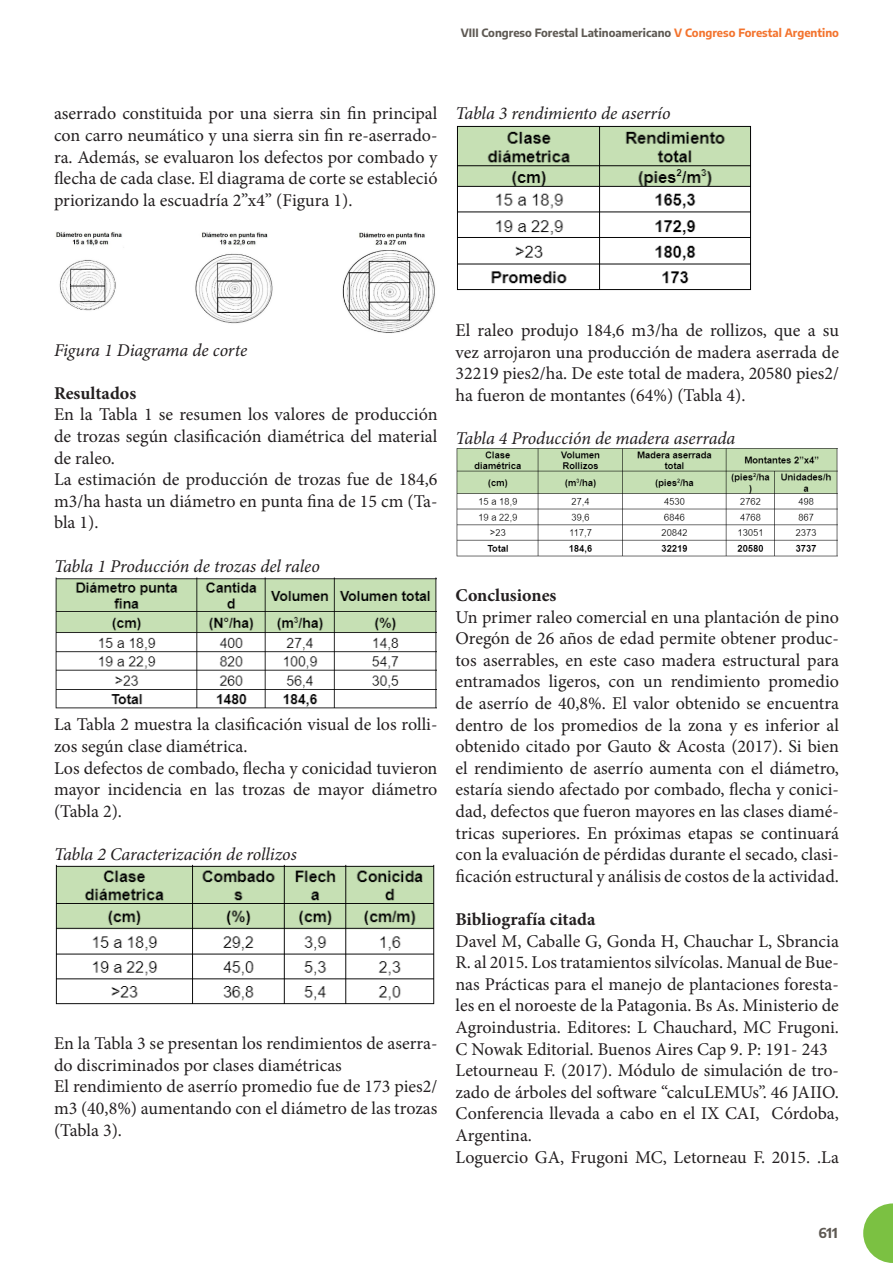
<style>
.page{position:relative;width:893px;height:1263px;background:#fff}
.page>*{position:absolute;margin:0;border:0;box-sizing:border-box;transform-origin:0 0}
.t1{font:18px/21.6px "Minion Pro";color:#231f20;text-align:justify}
.t2{font:italic 18px "Minion Pro";letter-spacing:-.005em;color:#231f20}
.t3{font:700 18px "Minion Pro";color:#231f20}
.t4{font:700 13.5px "Encode Sans";color:#5e5953}
.t5{font:700 11.25px "Encode Sans";color:#5e5953}
.s1{color:#f3732d}
</style>
<div class="page">
<svg style="left:863px;top:1203px;width:30px;height:60px"></svg>
<img style="left:56px;top:232px;width:379px;height:101px">
<img style="left:55px;top:577px;width:382px;height:132px">
<img style="left:55px;top:864px;width:380px;height:141px">
<img style="left:457px;top:125px;width:295px;height:166px">
<img style="left:456px;top:448px;width:382px;height:109px">
<p class="t5" style="left:461px;top:24px;width:380px">VIII Congreso Forestal Latinoamericano <span class="s1">V Congreso Forestal Argentino</span></p>
<p class="t1" style="left:54px;top:103px;width:385px">aserrado constituida por una sierra sin fin principal con carro neumático y una sierra sin fin re-aserrado&shy;ra. Además, se evaluaron los defectos por combado y flecha de cada clase. El diagrama de corte se estableció priorizando la escuadría 2”x4” (Figura 1).</p>
<p class="t2" style="left:455px;top:101px;width:217px">Tabla 3 rendimiento de aserrío</p>
<p class="t2" style="left:54px;top:338px;width:195px">Figura 1 Diagrama de corte</p>
<p class="t3" style="left:54px;top:380px;width:84px">Resultados</p>
<p class="t1" style="left:54px;top:404px;width:385px">En la Tabla 1 se resumen los valores de producción de trozas según clasificación diamétrica del material de raleo.</p>
<p class="t1" style="left:54px;top:469px;width:385px">La estimación de producción de trozas fue de 184,6 m3/ha hasta un diámetro en punta fina de 15 cm (Ta&shy;bla 1).</p>
<p class="t2" style="left:54px;top:554px;width:267px">Tabla 1 Producción de trozas del raleo</p>
<p class="t1" style="left:54px;top:714px;width:385px">La Tabla 2 muestra la clasificación visual de los rolli&shy;zos según clase diamétrica.</p>
<p class="t1" style="left:54px;top:757px;width:385px">Los defectos de combado, flecha y conicidad tuvieron mayor incidencia en las trozas de mayor diámetro (Tabla 2).</p>
<p class="t2" style="left:54px;top:842px;width:244px">Tabla 2 Caracterización de rollizos</p>
<p class="t1" style="left:54px;top:1033px;width:385px">En la Tabla 3 se presentan los rendimientos de aserra&shy;do discriminados por clases diamétricas</p>
<p class="t1" style="left:54px;top:1076px;width:385px">El rendimiento de aserrío promedio fue de 173 pies2/ m3 (40,8%) aumentando con el diámetro de las trozas (Tabla 3).</p>
<p class="t1" style="left:455px;top:320px;width:385px">El raleo produjo 184,6 m3/ha de rollizos, que a su vez arrojaron una producción de madera aserrada de 32219 pies2/ha. De este total de madera, 20580 pies2/ ha fueron de montantes (64%) (Tabla 4).</p>
<p class="t2" style="left:455px;top:426px;width:281px">Tabla 4 Producción de madera aserrada</p>
<p class="t3" style="left:455px;top:582px;width:102px">Conclusiones</p>
<p class="t1" style="left:455px;top:606px;width:385px">Un primer raleo comercial en una plantación de pino Oregón de 26 años de edad permite obtener produc&shy;tos aserrables, en este caso madera estructural para entramados ligeros, con un rendimiento promedio de aserrío de 40,8%. El valor obtenido se encuentra dentro de los promedios de la zona y es inferior al obtenido citado por Gauto &amp; Acosta (2017). Si bien el rendimiento de aserrío aumenta con el diámetro, estaría siendo afectado por combado, flecha y conici&shy;dad, defectos que fueron mayores en las clases diamé&shy;tricas superiores. En próximas etapas se continuará con la evaluación de pérdidas durante el secado, clasi&shy;ficación estructural y análisis de costos de la actividad.</p>
<p class="t3" style="left:455px;top:906px;width:141px">Bibliografía citada</p>
<p class="t1" style="left:455px;top:930px;width:385px">Davel M, Caballe G, Gonda H, Chauchar L, Sbrancia R. al 2015. Los tratamientos silvícolas. Manual de Bue&shy;nas Prácticas para el manejo de plantaciones foresta&shy;les en el noroeste de la Patagonia. Bs As. Ministerio de Agroindustria. Editores: L Chauchard, MC Frugoni.<br>C Nowak Editorial. Buenos Aires Cap 9. P: 191- 243</p>
<p class="t1" style="left:455px;top:1060px;width:385px">Letourneau F. (2017). Módulo de simulación de tro&shy;zado de árboles del software “calcuLEMUs”. 46 JAIIO.<br>Conferencia llevada a cabo en el IX CAI, Córdoba, Argentina.</p>
<p class="t1" style="left:455px;top:1146px;width:385px">Loguercio GA, Frugoni MC, Letorneau F. 2015. .La</p>
<p class="t4" style="left:818px;top:1223px;width:21px">611</p>
</div>
